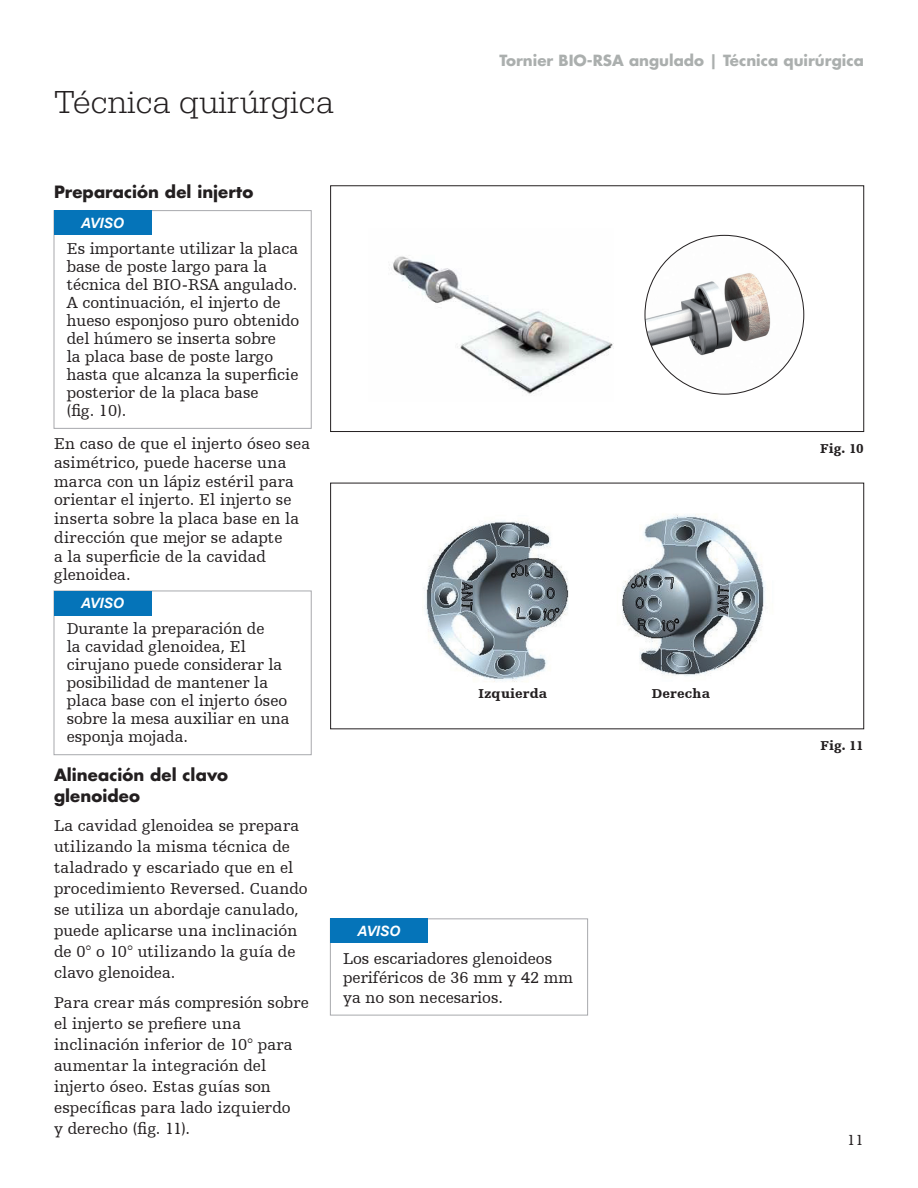
<style>
.page{position:relative;width:918px;height:1188px;background:#fff}
.page>*{position:absolute;margin:0;border:0;box-sizing:border-box;transform-origin:0 0}
.t1{font:300 33px "URW Egyptienne TOT";color:#231f20}
.Body_copy{font:16.5px/21px "Humanist Slabserif 712 BT";letter-spacing:.01em;color:#231f20}
.Indent_Notice_Contin{font:16.5px/18px "Humanist Slabserif 712 BT";color:#231f20}
.Body_copy-2{font:700 16.5px/21px "Futura For Stryker";letter-spacing:.005em;color:#231f20}
.t2{font:700 15px "Futura Std";color:#abafae}
.t3{font:15px "Humanist Slabserif 712 BT";color:#231f20}
.t4{font:italic 700 14.25px "Arial";color:#fff}
.FIG__Stryker{font:900 13.5px "Humanist Slabserif 712 BT";letter-spacing:.015em;color:#231f20}
</style>
<div class="page">
<img style="left:393px;top:256px;width:221px;height:138px">
<div style="left:54px;top:210px;width:258px;height:219px;border:1px solid #a8a9ad"></div>
<div style="left:54px;top:211px;width:98px;height:24px;background:#0574b9"></div>
<div style="left:54px;top:591px;width:258px;height:164px;border:1px solid #a8a9ad"></div>
<div style="left:54px;top:591px;width:98px;height:24px;background:#0574b9"></div>
<div style="left:330px;top:918px;width:258px;height:97px;border:1px solid #a8a9ad"></div>
<div style="left:330px;top:919px;width:98px;height:24px;background:#0574b9"></div>
<img style="left:645px;top:235px;width:159px;height:159px;border-radius:79px">
<img style="left:425px;top:520px;width:144px;height:162px">
<img style="left:622px;top:514px;width:144px;height:162px">
<div style="left:330px;top:185px;width:534px;height:247px;border:1px solid #231f20"></div>
<div style="left:330px;top:483px;width:534px;height:246px;border:1px solid #231f20"></div>
<p class="t1" style="left:54px;top:83px;width:281px">Técnica quirúrgica</p>
<p class="t2" style="left:499px;top:51px;width:366px">Tornier BIO-RSA angulado | Técnica quirúrgica</p>
<p class="Body_copy-2" style="left:54px;top:182px;width:201px">Preparación del injerto</p>
<p class="Indent_Notice_Contin" style="left:67px;top:239px;width:234px">Es importante utilizar la placa base de poste largo para la técnica del BIO-RSA angulado.<br>A continuación, el injerto de hueso esponjoso puro obtenido del húmero se inserta sobre<br>la placa base de poste largo hasta que alcanza la superficie posterior de la placa base<br>(fig. 10).</p>
<p class="t4" style="left:81px;top:213px;width:45px">AVISO</p>
<p class="Body_copy" style="left:54px;top:434px;width:258px;line-height:18.8px">En caso de que el injerto óseo sea asimétrico, puede hacerse una marca con un lápiz estéril para orientar el injerto. El injerto se inserta sobre la placa base en la dirección que mejor se adapte<br>a la superficie de la cavidad glenoidea.</p>
<p class="t4" style="left:81px;top:593px;width:45px">AVISO</p>
<p class="Indent_Notice_Contin" style="left:67px;top:619px;width:224px">Durante la preparación de<br>la cavidad glenoidea, El cirujano puede considerar la posibilidad de mantener la placa base con el injerto óseo sobre la mesa auxiliar en una esponja mojada.</p>
<p class="Body_copy-2" style="left:54px;top:764px;width:176px">Alineación del clavo glenoideo</p>
<p class="Body_copy" style="left:54px;top:815px;width:255px">La cavidad glenoidea se prepara utilizando la misma técnica de taladrado y escariado que en el procedimiento Reversed. Cuando se utiliza un abordaje canulado, puede aplicarse una inclinación de 0° o 10° utilizando la guía de clavo glenoidea.</p>
<p class="Body_copy" style="left:54px;top:992px;width:256px">Para crear más compresión sobre el injerto se prefiere una inclinación inferior de 10° para aumentar la integración del injerto óseo. Estas guías son específicas para lado izquierdo<br>y derecho (fig. 11).</p>
<p class="FIG__Stryker" style="left:478px;top:685px;width:70px">Izquierda</p>
<p class="FIG__Stryker" style="left:652px;top:685px;width:60px">Derecha</p>
<p class="t4" style="left:357px;top:921px;width:45px">AVISO</p>
<p class="Indent_Notice_Contin" style="left:343px;top:948px;width:232px;line-height:19.5px">Los escariadores glenoideos periféricos de 36 mm y 42 mm ya no son necesarios.</p>
<p class="FIG__Stryker" style="left:820px;top:440px;width:45px">Fig. 10</p>
<p class="FIG__Stryker" style="left:820px;top:737px;width:45px">Fig. 11</p>
<p class="t3" style="left:847px;top:1131px;width:18px">11</p>
</div>
